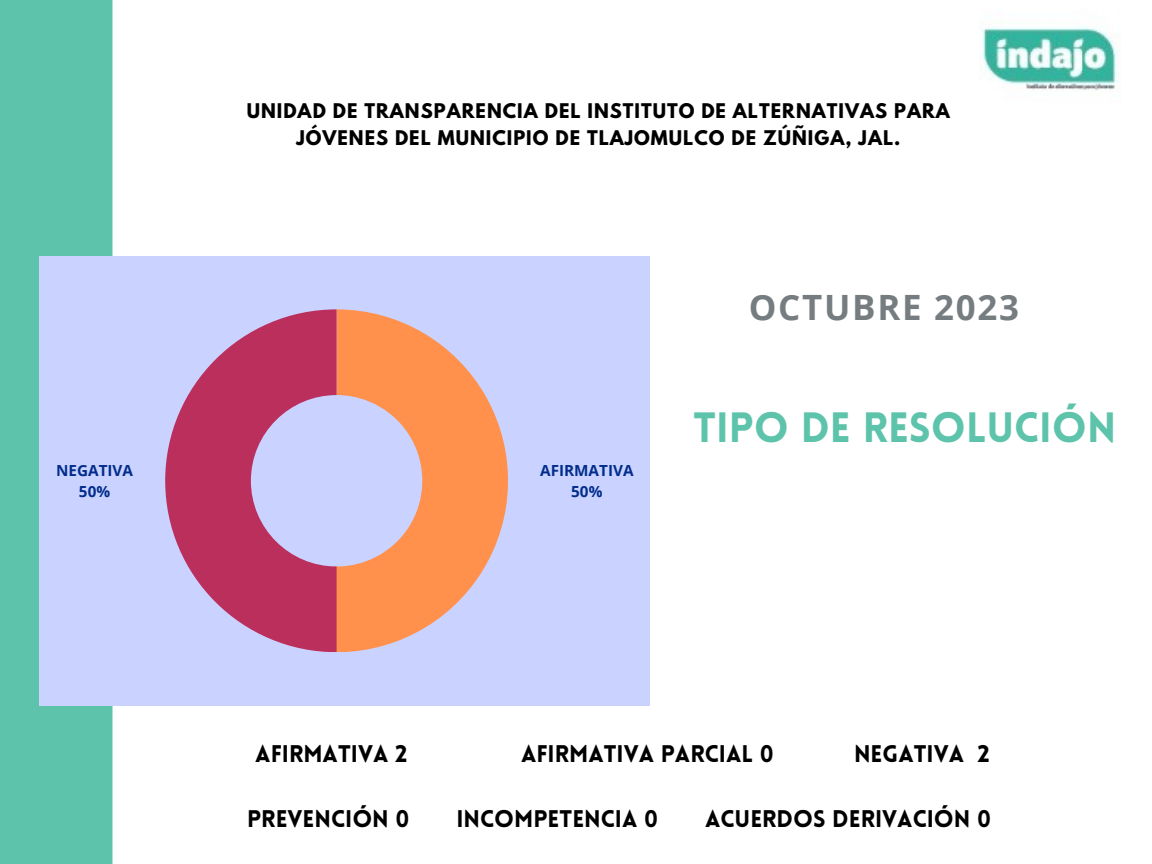
<style>
.page{position:relative;width:1152px;height:864px;background:#fff}
.page>*{position:absolute;margin:0;border:0;box-sizing:border-box;transform-origin:0 0}
.t1{font:900 41.4px "Lovelo";color:#5dc4ab}
.t2{font:700 34.8px "Open Sans";letter-spacing:.05em;color:#767d81}
.t3{font:900 23.55px "Lovelo";color:#000}
.t4{font:700 17.85px/27px "League Spartan";letter-spacing:.055em;color:#000;text-align:center}
.t5{font:700 15.3px "Open Sans";color:#022d8c}
</style>
<div class="page">
<div style="left:0;top:0;width:112px;height:864px;background:#5dc4ab"></div>
<div style="left:39px;top:256px;width:611px;height:450px;background:#cad3ff"></div>
<svg style="left:337px;top:309px;width:171px;height:343px;fill:#ff914d"></svg>
<svg style="left:165px;top:309px;width:172px;height:343px;fill:#bb2f5d"></svg>
<img style="left:981px;top:26px;width:139px;height:64px">
<p class="t5" style="left:56px;top:460px;width:78px">NEGATIVA</p>
<p class="t5" style="left:79px;top:481px;width:33px">50%</p>
<p class="t4" style="left:247px;top:100px;width:705px">UNIDAD DE TRANSPARENCIA DEL INSTITUTO DE ALTERNATIVAS PARA<br>JÓVENES DEL MUNICIPIO DE TLAJOMULCO DE ZÚÑIGA, JAL.</p>
<p class="t2" style="left:749px;top:283px;width:272px">OCTUBRE 2023</p>
<p class="t5" style="left:540px;top:460px;width:95px">AFIRMATIVA</p>
<p class="t5" style="left:571px;top:481px;width:33px">50%</p>
<p class="t1" style="left:694px;top:411px;width:424px">TIPO DE RESOLUCIÓN</p>
<p class="t3" style="left:255px;top:745px;width:154px">AFIRMATIVA 2</p>
<p class="t3" style="left:521px;top:745px;width:254px">AFIRMATIVA PARCIAL 0</p>
<p class="t3" style="left:854px;top:745px;width:137px">NEGATIVA 2</p>
<p class="t3" style="left:247px;top:810px;width:164px">PREVENCIÓN 0</p>
<p class="t3" style="left:456px;top:810px;width:203px">INCOMPETENCIA 0</p>
<p class="t3" style="left:705px;top:810px;width:288px">ACUERDOS DERIVACIÓN 0</p>
</div>
